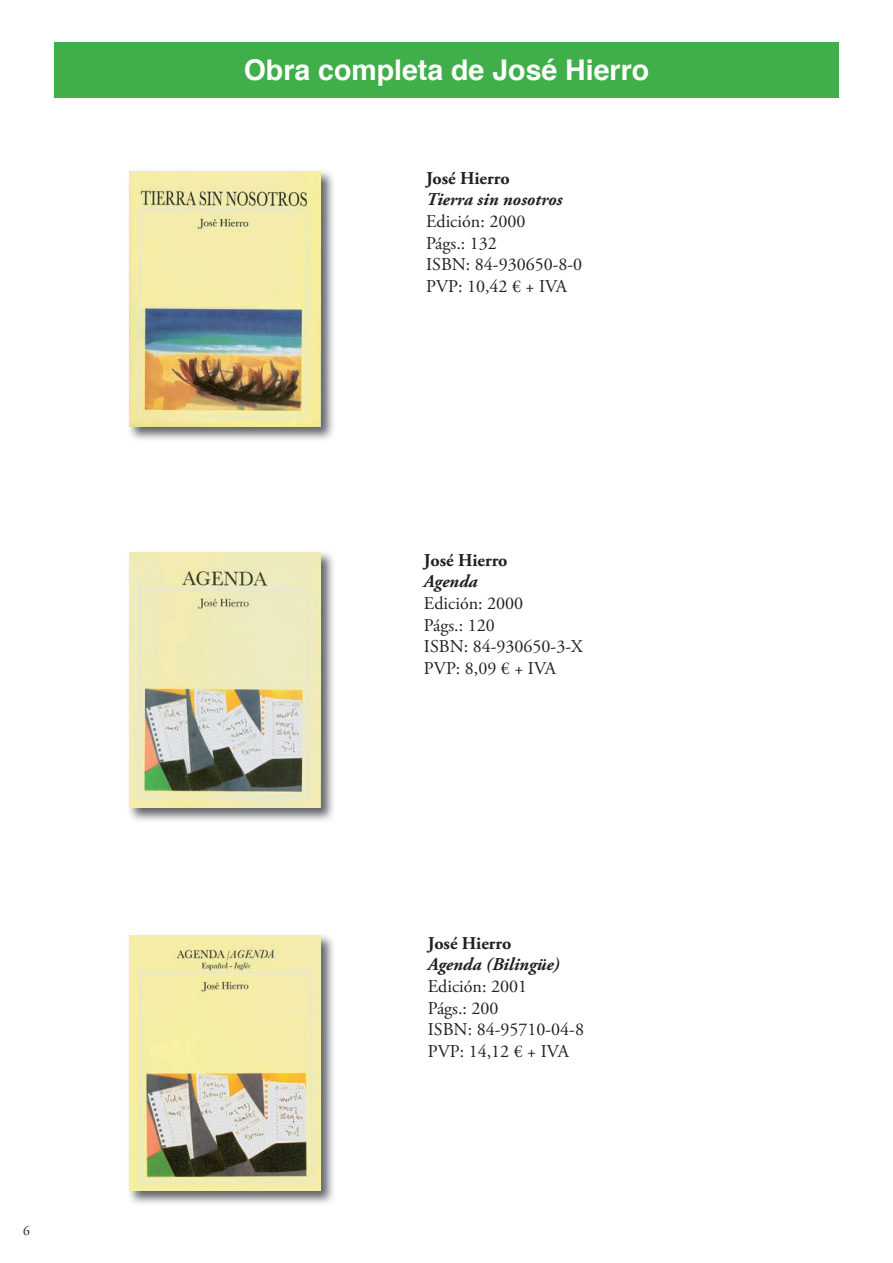
<style>
.page{position:relative;width:893px;height:1263px;background:#fff}
.page>*{position:absolute;margin:0;border:0;box-sizing:border-box;transform-origin:0 0}
.t1{font:700 28.5px "Helvetica";color:#fff}
.t2{font:18px/21.6px "Adobe Garamond Pro";color:#231f20}
.t3{font:italic 700 18px "Adobe Garamond Pro";color:#231f20}
.t4{font:700 18px "Adobe Garamond Pro";color:#231f20}
.t5{font:13.5px "Adobe Garamond Pro";color:#231f20}
</style>
<div class="page">
<img style="left:129px;top:552px;width:204px;height:269px">
<img style="left:129px;top:553px;width:192px;height:255px">
<img style="left:129px;top:171px;width:204px;height:269px">
<img style="left:129px;top:171px;width:192px;height:256px">
<img style="left:129px;top:935px;width:204px;height:269px">
<img style="left:129px;top:935px;width:192px;height:256px">
<div style="left:54px;top:43px;width:785px;height:55px;background:#40ae49"></div>
<p class="t5" style="left:23px;top:1222px;width:8px">6</p>
<h1 class="t1" style="left:244px;top:47px;width:407px">Obra completa de José Hierro</h1>
<p class="t4" style="left:426px;top:168px;width:85px">José Hierro</p>
<p class="t3" style="left:426px;top:189px;width:138px">Tierra sin nosotros</p>
<p class="t2" style="left:426px;top:211px;width:158px">Edición: 2000<br>Págs.: 132<br>ISBN: 84-930650-8-0<br>PVP: 10,42 € + IVA</p>
<p class="t4" style="left:424px;top:549px;width:85px">José Hierro</p>
<p class="t3" style="left:424px;top:571px;width:55px">Agenda</p>
<p class="t2" style="left:424px;top:593px;width:160px">Edición: 2000<br>Págs.: 120<br>ISBN: 84-930650-3-X<br>PVP: 8,09 € + IVA</p>
<p class="t4" style="left:428px;top:933px;width:85px">José Hierro</p>
<p class="t3" style="left:428px;top:954px;width:133px">Agenda (Bilingüe)</p>
<p class="t2" style="left:428px;top:976px;width:158px">Edición: 2001<br>Págs.: 200<br>ISBN: 84-95710-04-8<br>PVP: 14,12 € + IVA</p>
</div>
